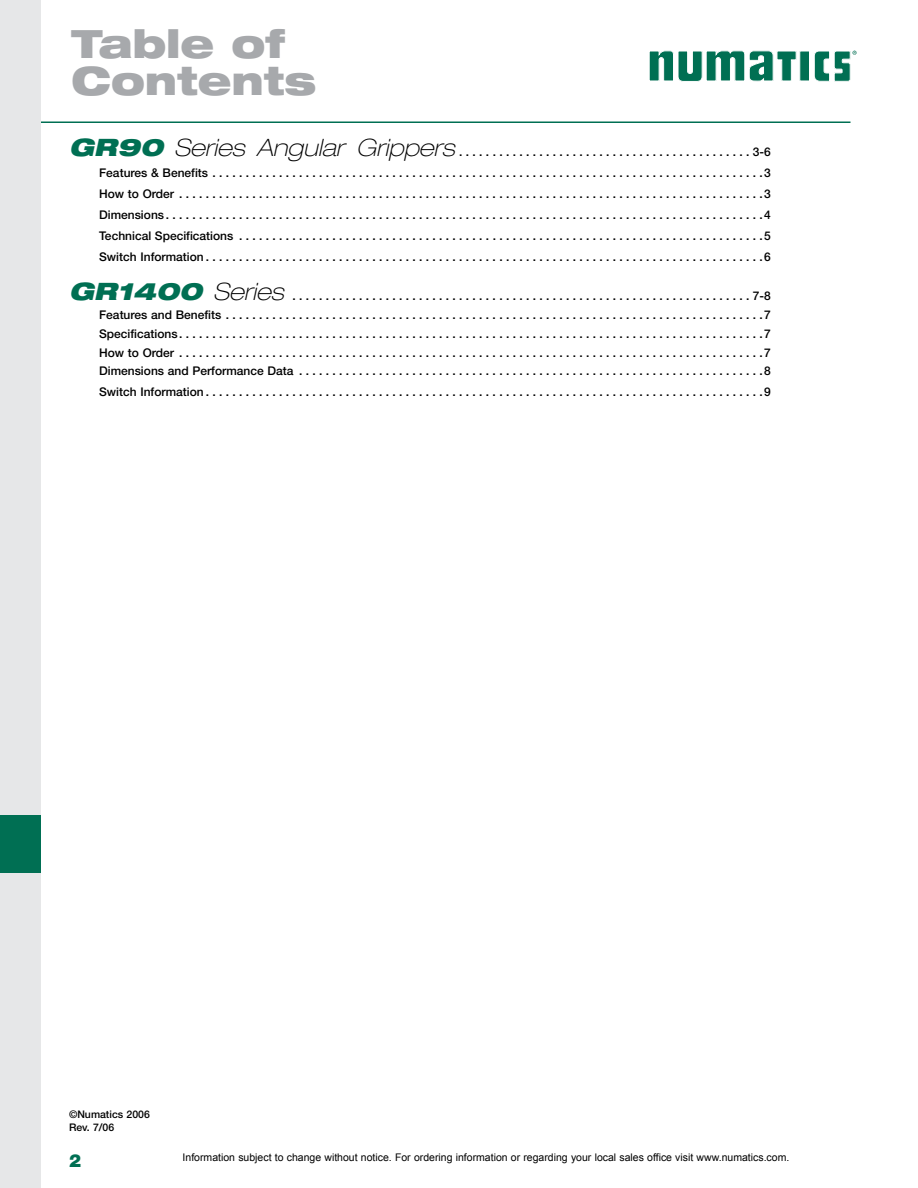
<style>
.page{position:relative;width:918px;height:1188px;background:#fff}
.page>*{position:absolute;margin:0;border:0;box-sizing:border-box;transform-origin:0 0}
.t1{font:900 expanded 39px/37.5px "Helvetica Neue";letter-spacing:-.005em;color:#a7a9ac}
.t2{font:900 18px "Helvetica Neue";color:#006f53}
.t3{font:500 12px/21px "Helvetica Neue";color:#000;text-align:justify}
.t4{font:10.5px "Arial";color:#000}
.t5{font:500 10.5px/12.6px "Helvetica Neue";color:#000}
.s1{font-weight:900;font-style:italic;font-stretch:expanded;font-size:24px;color:#006f53}
.s2{font-weight:100;font-style:italic;font-stretch:expanded;font-size:24px}
</style>
<div class="page">
<hr style="left:4px;top:121px;width:846px;height:2px;background:#006f53">
<div style="left:0;top:0;width:40px;height:1188px;background:#e6e7e8"></div>
<div style="left:0;top:815px;width:40px;height:58px;background:#006f53"></div>
<svg style="left:649px;top:51px;width:207px;height:30px"></svg>
<h1 class="t1" style="left:71px;top:24px;width:246px">Table of<br>Contents</h1>
<p class="t3" style="left:99px;top:141px;width:673px;text-indent:-30px"><span class="s1">GR90</span> <span class="s2">Series Angular Grippers</span> . . . . . . . . . . . . . . . . . . . . . . . . . . . . . . . . . . . . . . . . . . . . 3-6<br>Features &amp; Benefits . . . . . . . . . . . . . . . . . . . . . . . . . . . . . . . . . . . . . . . . . . . . . . . . . . . . . . . . . . . . . . . . . . . . . . . . . . . . . . . . . . 3<br>How to Order . . . . . . . . . . . . . . . . . . . . . . . . . . . . . . . . . . . . . . . . . . . . . . . . . . . . . . . . . . . . . . . . . . . . . . . . . . . . . . . . . . . . . . . 3<br>Dimensions . . . . . . . . . . . . . . . . . . . . . . . . . . . . . . . . . . . . . . . . . . . . . . . . . . . . . . . . . . . . . . . . . . . . . . . . . . . . . . . . . . . . . . . . . 4<br>Technical Specifications . . . . . . . . . . . . . . . . . . . . . . . . . . . . . . . . . . . . . . . . . . . . . . . . . . . . . . . . . . . . . . . . . . . . . . . . . . . . . . 5<br>Switch Information . . . . . . . . . . . . . . . . . . . . . . . . . . . . . . . . . . . . . . . . . . . . . . . . . . . . . . . . . . . . . . . . . . . . . . . . . . . . . . . . . . . 6</p>
<p class="t3" style="left:99px;top:287px;width:673px;line-height:18.8px;text-indent:-30px"><span class="s1">GR1400</span> <span class="s2">Series</span> . . . . . . . . . . . . . . . . . . . . . . . . . . . . . . . . . . . . . . . . . . . . . . . . . . . . . . . . . . . . . . . . . . . . . 7-8<br>Features and Benefits . . . . . . . . . . . . . . . . . . . . . . . . . . . . . . . . . . . . . . . . . . . . . . . . . . . . . . . . . . . . . . . . . . . . . . . . . . . . . . . . 7<br>Specifications . . . . . . . . . . . . . . . . . . . . . . . . . . . . . . . . . . . . . . . . . . . . . . . . . . . . . . . . . . . . . . . . . . . . . . . . . . . . . . . . . . . . . . . 7<br>How to Order . . . . . . . . . . . . . . . . . . . . . . . . . . . . . . . . . . . . . . . . . . . . . . . . . . . . . . . . . . . . . . . . . . . . . . . . . . . . . . . . . . . . . . . 7<br>Dimensions and Performance Data . . . . . . . . . . . . . . . . . . . . . . . . . . . . . . . . . . . . . . . . . . . . . . . . . . . . . . . . . . . . . . . . . . . . . 8</p>
<p class="t3" style="left:99px;top:381px;width:673px">Switch Information . . . . . . . . . . . . . . . . . . . . . . . . . . . . . . . . . . . . . . . . . . . . . . . . . . . . . . . . . . . . . . . . . . . . . . . . . . . . . . . . . . . 9</p>
<p class="t5" style="left:69px;top:1108px;width:82px">©Numatics 2006<br>Rev. 7/06</p>
<h2 class="t2" style="left:69px;top:1150px;width:14px">2</h2>
<p class="t4" style="left:183px;top:1152px;width:608px">Information subject to change without notice. For ordering information or regarding your local sales office visit www.numatics.com.</p>
</div>
